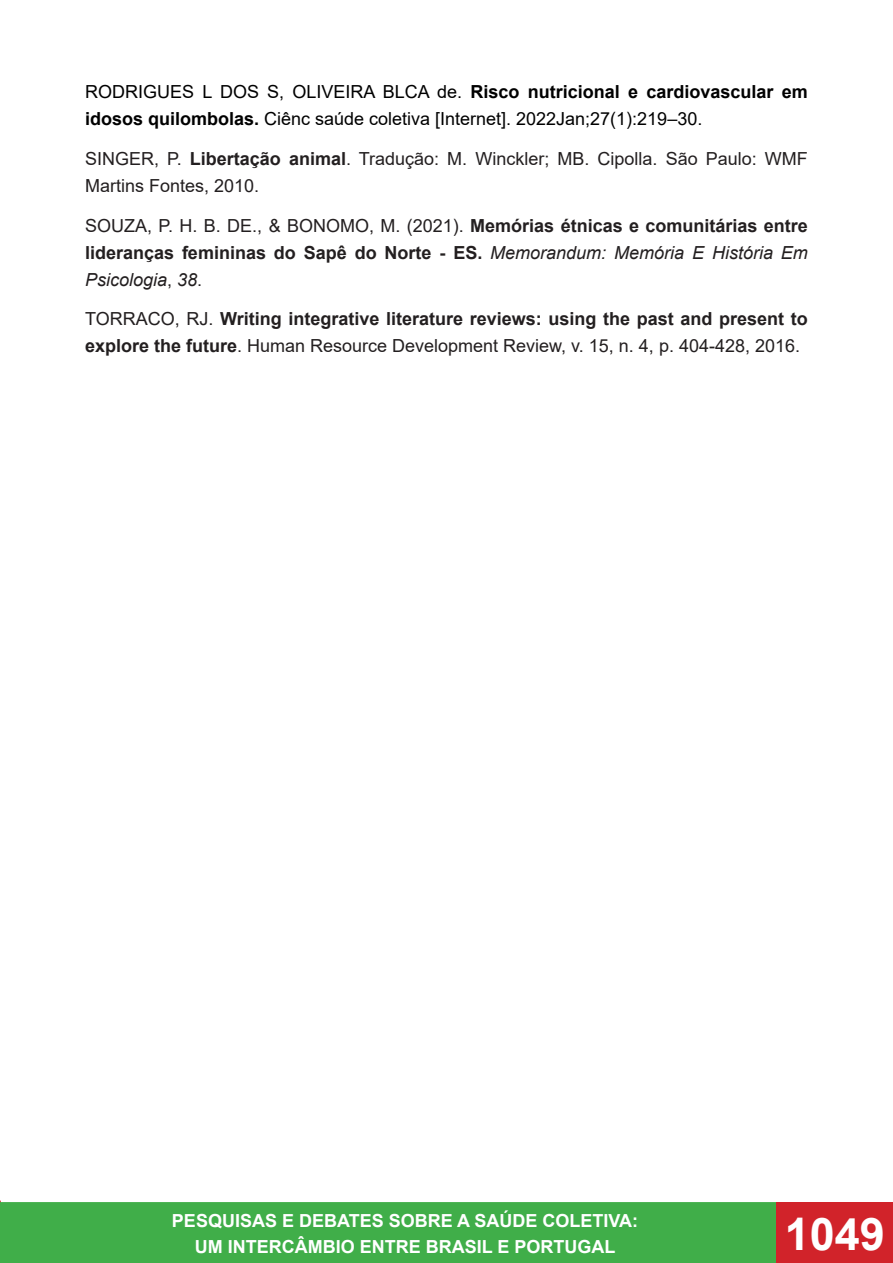
<style>
.page{position:relative;width:893px;height:1263px;background:#fff}
.page>*{position:absolute;margin:0;border:0;box-sizing:border-box;transform-origin:0 0}
.t1{font:700 45px "Arial";color:#fff}
.t2{font:700 18px/27px "Arial";color:#231f20;text-align:justify}
.t3{font:18px/27px "Arial";color:#000}
.t4{font:18px/27px "Arial";color:#231f20}
.t5{font:700 18px/26.5px "Arial";color:#fff;text-align:center}
.s1{font-weight:700}
.s2{font-weight:400}
.s3{font-weight:400;font-style:italic}
</style>
<div class="page">
<div style="left:0;top:1202px;width:776px;height:61px;background:#40ae49"></div>
<div style="left:776px;top:1202px;width:117px;height:61px;background:#d1232a"></div>
<p class="t3" style="left:85px;top:78px;width:724px">RODRIGUES L DOS S, OLIVEIRA BLCA de. <span class="s1">Risco nutricional e cardiovascular em idosos quilombolas.</span> Ciênc saúde coletiva [Internet]. 2022Jan;27(1):219–30.</p>
<p class="t4" style="left:85px;top:145px;width:724px">SINGER, P. <span class="s1">Libertação animal</span>. Tradução: M. Winckler; MB. Cipolla. São Paulo: WMF<br>Martins Fontes, 2010.</p>
<p class="t2" style="left:85px;top:212px;width:724px"><span class="s2">SOUZA, P. H. B. DE., &amp; BONOMO, M. (2021).</span> Memórias étnicas e comunitárias entre lideranças femininas do Sapê do Norte - ES. <span class="s3">Memorandum: Memória E História Em Psicologia</span><span class="s2">,</span> <span class="s3">38</span><span class="s2">.</span></p>
<p class="t2" style="left:85px;top:306px;width:724px"><span class="s2">TORRACO, RJ.</span> Writing integrative literature reviews: using the past and present to explore the future<span class="s2">. Human Resource Development Review, v. 15, n. 4, p. 404-428, 2016.</span></p>
<p class="t5" style="left:172px;top:1207px;width:468px">PESQUISAS E DEBATES SOBRE A SAÚDE COLETIVA:<br>UM INTERCÂMBIO ENTRE BRASIL E PORTUGAL</p>
<h1 class="t1" style="left:785px;top:1202px;width:102px">1049</h1>
</div>
